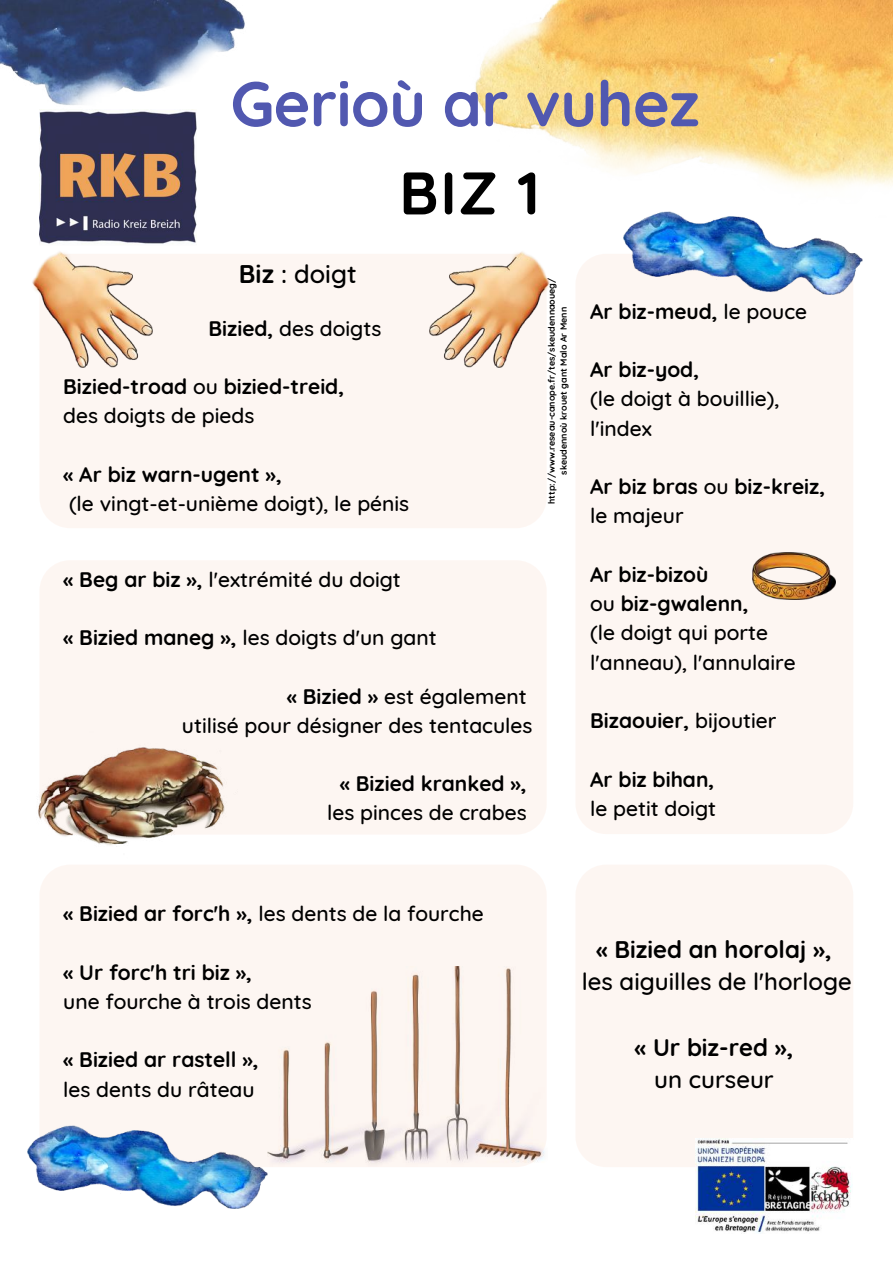
<style>
.page{position:relative;width:893px;height:1264px;background:#fff}
.page>*{position:absolute;margin:0;border:0;box-sizing:border-box;transform-origin:0 0}
.t1{font:700 63px "Quicksand";letter-spacing:-.01em;color:#5158b0}
.t2{font:700 60px "Quicksand";color:#000}
.t3{font:500 25.5px "Quicksand";color:#000}
.t4{font:500 24px "Quicksand";color:#000}
.t5{font:700 24px "Quicksand";color:#000}
.t6{font:500 21px/29.2px "Quicksand";color:#000}
.t7{font:700 21px/29.2px "Quicksand";color:#000}
.t8{font:700 9px/12px "Quicksand";color:#000;text-align:center}
.s1{font-weight:700}
.s2{font-weight:500}
</style>
<div class="page">
<div style="left:575px;top:254px;width:278px;height:580px;background:#fdf6f2;border-radius:30px"></div>
<div style="left:39px;top:254px;width:507px;height:274px;background:#fdf6f2;border-radius:30px"></div>
<div style="left:39px;top:560px;width:507px;height:274px;background:#fdf6f2;border-radius:30px"></div>
<svg style="left:39px;top:864px;width:507px;height:303px;fill:#fdf6f2"></svg>
<div style="left:575px;top:864px;width:278px;height:303px;background:#fdf6f2;border-radius:31px"></div>
<img style="left:0;top:0;width:245px;height:105px">
<img style="left:623px;top:217px;width:239px;height:77px">
<img style="left:27px;top:1125px;width:240px;height:83px">
<img style="left:475px;top:0;width:417px;height:217px">
<img style="left:39px;top:109px;width:158px;height:135px">
<img style="left:695px;top:1138px;width:157px;height:95px">
<img style="left:32px;top:251px;width:120px;height:116px">
<img style="left:429px;top:251px;width:121px;height:116px">
<img style="left:752px;top:552px;width:83px;height:47px">
<img style="left:38px;top:747px;width:187px;height:98px">
<h1 class="t1" style="left:230px;top:63px;width:470px">Gerioù ar vuhez</h1>
<h2 class="t2" style="left:399px;top:154px;width:142px">BIZ 1</h2>
<p class="t3" style="left:239px;top:257px;width:119px"><span class="s1">Biz</span> : doigt</p>
<p class="t6" style="left:208px;top:313px;width:174px"><span class="s1">Bizied,</span> des doigts</p>
<p class="t7" style="left:63px;top:371px;width:282px">Bizied-troad <span class="s2">ou</span> bizied-treid, <span class="s2">des doigts de pieds</span></p>
<p class="t7" style="left:63px;top:459px;width:220px">« Ar biz warn-ugent »,</p>
<p class="t6" style="left:69px;top:488px;width:342px">(le vingt-et-unième doigt), le pénis</p>
<p class="t8" style="left:545px;top:504px;width:228px;rotate:-90deg">http://www.reseau-canope.fr/tes/skeudennaoueg/ skeudennoù krouet gant Malo Ar Menn</p>
<p class="t6" style="left:63px;top:564px;width:339px"><span class="s1">« Beg ar biz »,</span> l'extrémité du doigt</p>
<p class="t6" style="left:63px;top:622px;width:375px"><span class="s1">« Bizied maneg »,</span> les doigts d'un gant</p>
<p class="t6" style="left:182px;top:681px;width:352px;text-align:right"><span class="s1">« Bizied »</span> est également<br>utilisé pour désigner des tentacules</p>
<p class="t7" style="left:340px;top:768px;width:188px">« Bizied kranked »,</p>
<p class="t6" style="left:327px;top:798px;width:201px">les pinces de crabes</p>
<p class="t7" style="left:590px;top:296px;width:218px">Ar biz-meud, <span class="s2">le pouce</span></p>
<p class="t7" style="left:590px;top:354px;width:110px">Ar biz-yod,</p>
<p class="t6" style="left:590px;top:384px;width:191px">(le doigt à bouillie), l'index</p>
<p class="t7" style="left:590px;top:471px;width:236px">Ar biz bras <span class="s2">ou</span> biz-kreiz, <span class="s2">le majeur</span></p>
<p class="t6" style="left:590px;top:559px;width:207px"><span class="s1">Ar biz-bizoù<br></span>ou <span class="s1">biz-gwalenn,<br></span>(le doigt qui porte l'anneau), l'annulaire</p>
<p class="t7" style="left:590px;top:705px;width:188px">Bizaouier, <span class="s2">bijoutier</span></p>
<p class="t7" style="left:590px;top:764px;width:126px">Ar biz bihan,</p>
<p class="t6" style="left:590px;top:793px;width:127px">le petit doigt</p>
<p class="t6" style="left:63px;top:898px;width:422px"><span class="s1">« Bizied ar forc'h »,</span> les dents de la fourche</p>
<p class="t7" style="left:63px;top:957px;width:190px">« Ur forc'h tri biz »,</p>
<p class="t6" style="left:63px;top:986px;width:250px">une fourche à trois dents</p>
<p class="t7" style="left:63px;top:1044px;width:197px">« Bizied ar rastell »,</p>
<p class="t6" style="left:63px;top:1074px;width:193px">les dents du râteau</p>
<p class="t5" style="left:596px;top:933px;width:237px">« Bizied an horolaj »,</p>
<p class="t4" style="left:581px;top:966px;width:271px">les aiguilles de l'horloge</p>
<p class="t5" style="left:634px;top:1031px;width:160px">« Ur biz-red »,</p>
<p class="t4" style="left:654px;top:1064px;width:121px">un curseur</p>
</div>
